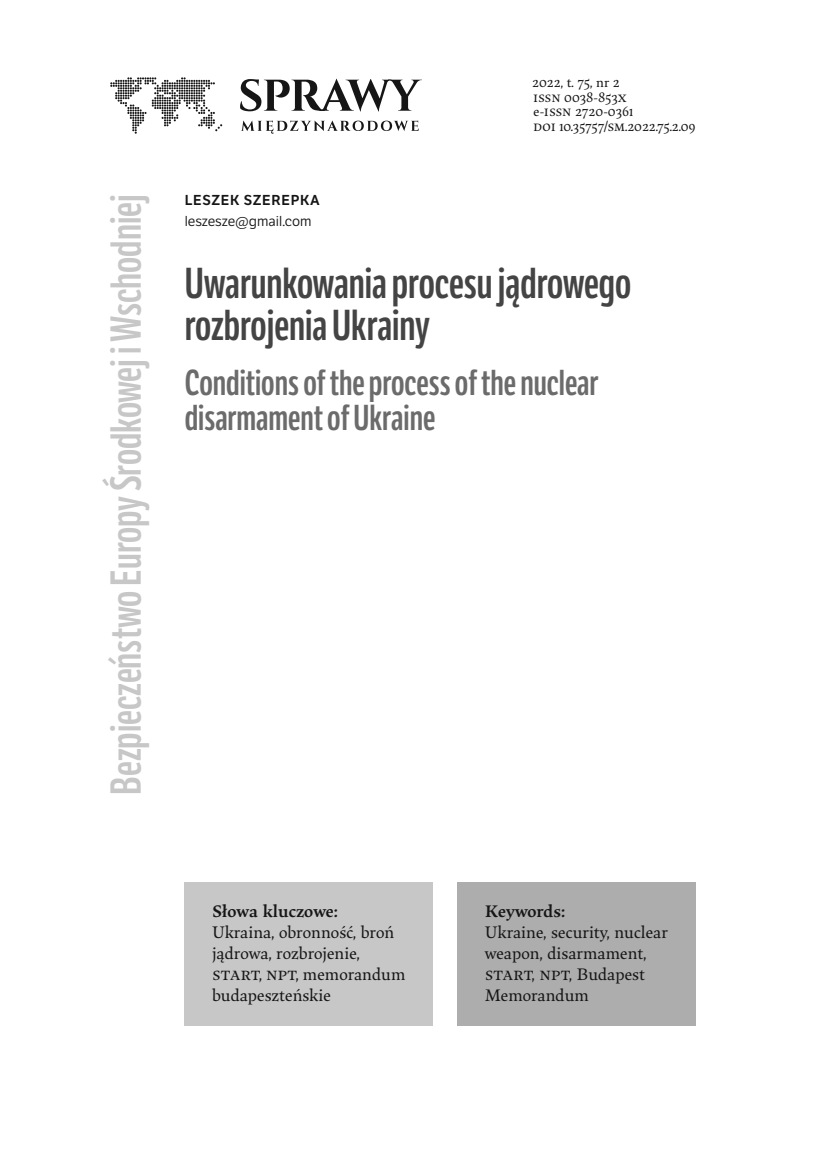
<style>
.page{position:relative;width:821px;height:1159px;background:#fff}
.page>*{position:absolute;margin:0;border:0;box-sizing:border-box;transform-origin:0 0}
.t1{font:600 42px/42px "LFT Etica Compressed";color:#444}
.t2{font:600 42px "LFT Etica Compressed";color:#c7c7c7}
.t3{font:600 35px/35px "LFT Etica Compressed";color:#6b6b6b}
.t4{font:17.5px/21px "Maecenas";color:#161616}
.t5{font:600 17.5px "Maecenas";color:#161616}
.t6{font:14px/14.5px "Maecenas";color:#161616}
.t7{font:14px "LFT Etica";color:#161616}
.t8{font:600 14px "LFT Etica";letter-spacing:.05em;color:#161616}
</style>
<div class="page">
<svg style="left:110px;top:77px;width:112px;height:57px"></svg>
<svg style="left:240px;top:79px;width:182px;height:32px"></svg>
<svg style="left:241px;top:120px;width:178px;height:14px"></svg>
<div style="left:458px;top:882px;width:238px;height:144px;background:#adadad"></div>
<div style="left:185px;top:882px;width:248px;height:144px;background:#c7c7c7"></div>
<h1 class="t2" style="left:110px;top:794px;width:601px;rotate:-90deg">Bezpieczeństwo Europy Środkowej i Wschodniej</h1>
<p class="t6" style="left:532px;top:76px;width:165px">2022, t. 75, nr 2<br>issn 0038-853x<br>e-issn 2720-0361<br>doi 10.35757/sm.2022.75.2.09</p>
<p class="t8" style="left:185px;top:195px;width:137px">LESZEK SZEREPKA</p>
<p class="t7" style="left:185px;top:216px;width:128px">leszesze@gmail.com</p>
<h1 class="t1" style="left:185px;top:266px;width:448px">Uwarunkowania procesu jądrowego rozbrojenia Ukrainy</h1>
<h2 class="t3" style="left:185px;top:368px;width:415px">Conditions of the process of the nuclear disarmament of Ukraine</h2>
<p class="t5" style="left:212px;top:904px;width:127px">Słowa kluczowe:</p>
<p class="t4" style="left:212px;top:923px;width:195px">Ukraina, obronność, broń jądrowa, rozbrojenie, start, npt, memorandum budapeszteńskie</p>
<p class="t5" style="left:485px;top:904px;width:82px">Keywords:</p>
<p class="t4" style="left:485px;top:923px;width:184px">Ukraine, security, nuclear weapon, disarmament, start, npt, Budapest<br>Memorandum</p>
</div>
